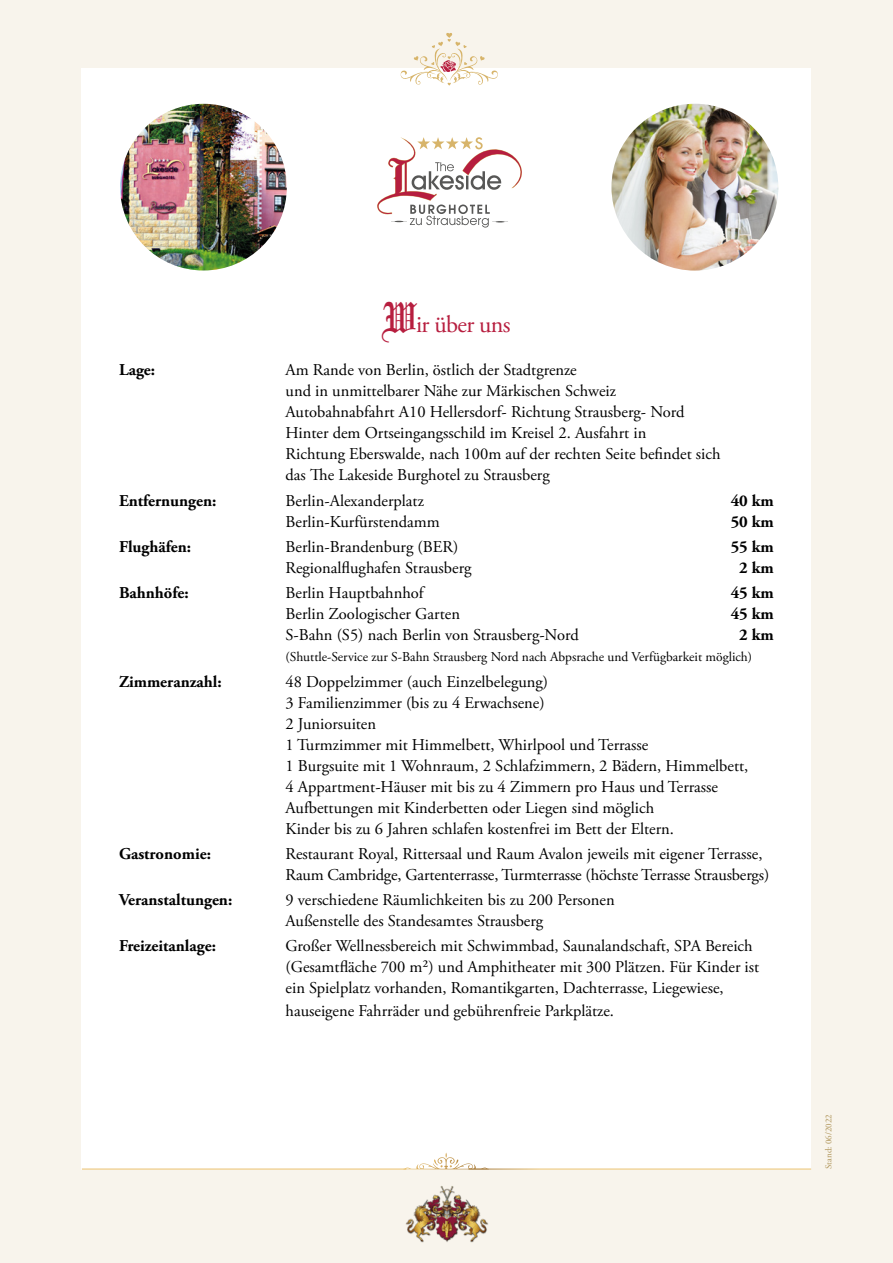
<style>
.page{position:relative;width:893px;height:1263px;background:#f8f4ec}
.page>*{position:absolute;margin:0;border:0;box-sizing:border-box;transform-origin:0 0}
.t1{font:24px "Adobe Garamond Pro";letter-spacing:-.025em;color:#b71e3f}
.t2{font:16.5px/21px "Adobe Garamond Pro";color:#000}
.t3{font:700 16.5px "Adobe Garamond Pro";color:#000}
.t4{font:13.5px "Adobe Garamond Pro";color:#000}
.t5{font:9px "Adobe Garamond";color:#ae9357}
.s1{font-family:"Olde English";font-size:45px}
</style>
<div class="page">
<div style="left:82px;top:68px;width:729px;height:1101px;background:#fff"></div>
<hr style="left:82px;top:1169px;width:324px;height:1px;background:#e9be67">
<hr style="left:468px;top:1169px;width:343px;height:1px;background:#fff">
<svg style="left:403px;top:1152px;width:86px;height:17px"></svg>
<img style="left:406px;top:1186px;width:82px;height:57px">
<svg style="left:377px;top:137px;width:145px;height:91px"></svg>
<img style="left:120px;top:104px;width:167px;height:166px;border-radius:83px">
<img style="left:611px;top:104px;width:167px;height:167px;border-radius:83px">
<svg style="left:400px;top:33px;width:98px;height:53px"></svg>
<h1 class="t1" style="left:382px;top:310px;width:130px"><span class="s1">W</span>ir über uns</h1>
<p class="t3" style="left:119px;top:361px;width:38px">Lage:</p>
<p class="t2" style="left:286px;top:360px;width:437px">Am Rande von Berlin, östlich der Stadtgrenze<br>und in unmittelbarer Nähe zur Märkischen Schweiz Autobahnabfahrt A10 Hellersdorf- Richtung Strausberg- Nord Hinter dem Ortseingangsschild im Kreisel 2. Ausfahrt in<br>Richtung Eberswalde, nach 100m auf der rechten Seite befindet sich das The Lakeside Burghotel zu Strausberg</p>
<p class="t3" style="left:119px;top:491px;width:99px">Entfernungen:</p>
<p class="t2" style="left:286px;top:491px;width:140px">Berlin-Alexanderplatz</p>
<p class="t3" style="left:731px;top:491px;width:45px">40 km</p>
<p class="t2" style="left:286px;top:512px;width:156px">Berlin-Kurfürstendamm</p>
<p class="t3" style="left:731px;top:512px;width:45px">50 km</p>
<p class="t3" style="left:119px;top:537px;width:74px">Flughäfen:</p>
<p class="t2" style="left:286px;top:537px;width:174px">Berlin-Brandenburg (BER)</p>
<p class="t3" style="left:731px;top:537px;width:45px">55 km</p>
<p class="t2" style="left:286px;top:558px;width:187px">Regionalflughafen Strausberg</p>
<p class="t3" style="left:739px;top:558px;width:36px">2 km</p>
<p class="t3" style="left:119px;top:583px;width:71px">Bahnhöfe:</p>
<p class="t2" style="left:286px;top:583px;width:140px">Berlin Hauptbahnhof</p>
<p class="t3" style="left:731px;top:583px;width:45px">45 km</p>
<p class="t2" style="left:286px;top:604px;width:176px">Berlin Zoologischer Garten</p>
<p class="t3" style="left:731px;top:604px;width:45px">45 km</p>
<p class="t2" style="left:286px;top:625px;width:295px">S-Bahn (S5) nach Berlin von Strausberg-Nord</p>
<p class="t3" style="left:739px;top:625px;width:36px">2 km</p>
<p class="t4" style="left:286px;top:649px;width:468px">(Shuttle-Service zur S-Bahn Strausberg Nord nach Abpsrache und Verfügbarkeit möglich)</p>
<p class="t3" style="left:119px;top:672px;width:104px">Zimmeranzahl:</p>
<p class="t2" style="left:286px;top:671px;width:464px">48 Doppelzimmer (auch Einzelbelegung)<br>3 Familienzimmer (bis zu 4 Erwachsene)<br>2 Juniorsuiten<br>1 Turmzimmer mit Himmelbett, Whirlpool und Terrasse<br>1 Burgsuite mit 1 Wohnraum, 2 Schlafzimmern, 2 Bädern, Himmelbett, 4 Appartment-Häuser mit bis zu 4 Zimmern pro Haus und Terrasse Aufbettungen mit Kinderbetten oder Liegen sind möglich<br>Kinder bis zu 6 Jahren schlafen kostenfrei im Bett der Eltern.</p>
<p class="t3" style="left:119px;top:844px;width:93px">Gastronomie:</p>
<p class="t2" style="left:286px;top:844px;width:485px">Restaurant Royal, Rittersaal und Raum Avalon jeweils mit eigener Terrasse,<br>Raum Cambridge, Gartenterrasse, Turmterrasse (höchste Terrasse Strausbergs)</p>
<p class="t3" style="left:119px;top:890px;width:115px">Veranstaltungen:</p>
<p class="t2" style="left:286px;top:890px;width:331px">9 verschiedene Räumlichkeiten bis zu 200 Personen<br>Außenstelle des Standesamtes Strausberg</p>
<p class="t3" style="left:119px;top:936px;width:98px">Freizeitanlage:</p>
<p class="t2" style="left:286px;top:936px;width:475px">Großer Wellnessbereich mit Schwimmbad, Saunalandschaft, SPA Bereich (Gesamtfläche 700 m²) und Amphitheater mit 300 Plätzen. Für Kinder ist ein Spielplatz vorhanden, Romantikgarten, Dachterrasse, Liegewiese,</p>
<p class="t2" style="left:286px;top:1001px;width:330px">hauseigene Fahrräder und gebührenfreie Parkplätze.</p>
<p class="t5" style="left:824px;top:1169px;width:56px;rotate:-90deg">Stand: 06/2022</p>
</div>
